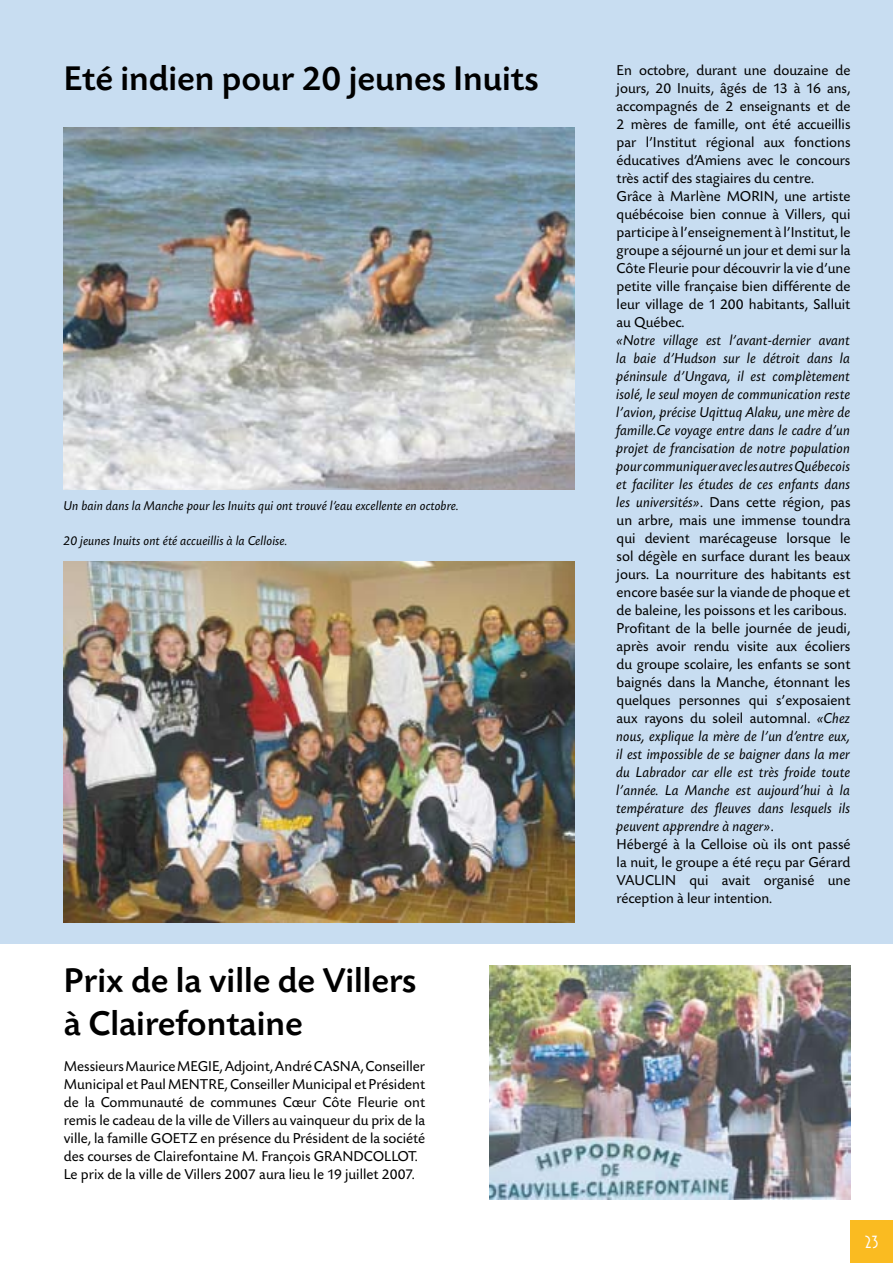
<style>
.page{position:relative;width:893px;height:1263px;background:#fff}
.page>*{position:absolute;margin:0;border:0;box-sizing:border-box;transform-origin:0 0}
.t1{font:500 36px/43.2px "Today SB";color:#000}
.t2{font:18px "Mostra One";color:#fff}
.t3{font:italic 15px/18px "Today SB";color:#000}
.t4{font:15px/18px "Today SB";color:#000}
.t5{font:italic 13.5px "Today SB";color:#000}
.s1{font-style:normal}
</style>
<div class="page">
<div style="left:0;top:0;width:893px;height:944px;background:#c8ddf1"></div>
<img style="left:64px;top:561px;width:510px;height:362px">
<img style="left:64px;top:128px;width:510px;height:361px">
<img style="left:489px;top:965px;width:361px;height:234px">
<div style="left:850px;top:1220px;width:43px;height:43px;background:#fabb21"></div>
<h1 class="t1" style="left:64px;top:58px;width:476px">Eté indien pour 20 jeunes Inuits</h1>
<p class="t5" style="left:64px;top:499px;width:397px">Un bain dans la Manche pour les Inuits qui ont trouvé l’eau excellente en octobre.</p>
<p class="t5" style="left:64px;top:533px;width:226px">20 jeunes Inuits ont été accueillis à la Celloise.</p>
<h1 class="t1" style="left:64px;top:959px;width:354px">Prix de la ville de Villers à Clairefontaine</h1>
<p class="t4" style="left:64px;top:1057px;width:363px">Messieurs Maurice MEGIE, Adjoint, André CASNA, Conseiller Municipal et Paul MENTRE, Conseiller Municipal et Président de la Communauté de communes Cœur Côte Fleurie ont remis le cadeau de la ville de Villers au vainqueur du prix de la ville, la famille GOETZ en présence du Président de la société des courses de Clairefontaine M. François GRANDCOLLOT.<br>Le prix de la ville de Villers 2007 aura lieu le 19 juillet 2007.</p>
<p class="t4" style="left:617px;top:61px;width:235px">En octobre, durant une douzaine de jours, 20 Inuits, âgés de 13 à 16 ans, accompagnés de 2 enseignants et de 2 mères de famille, ont été accueillis par l’Institut régional aux fonctions éducatives d’Amiens avec le concours très actif des stagiaires du centre.<br>Grâce à Marlène MORIN, une artiste québécoise bien connue à Villers, qui participe à l’enseignement à l’Institut, le groupe a séjourné un jour et demi sur la Côte Fleurie pour découvrir la vie d’une petite ville française bien différente de leur village de 1 200 habitants, Salluit au Québec.</p>
<p class="t3" style="left:617px;top:331px;width:235px">«Notre village est l’avant-dernier avant la baie d’Hudson sur le détroit dans la péninsule d’Ungava, il est complètement isolé, le seul moyen de communication reste l’avion, précise Uqittuq Alaku, une mère de famille.Ce voyage entre dans le cadre d’un projet de francisation de notre population pour communiquer avec les autres Québecois et faciliter les études de ces enfants dans les universités»<span class="s1">. Dans cette région, pas un arbre, mais une immense toundra qui devient marécageuse lorsque le sol dégèle en surface durant les beaux jours. La nourriture des habitants est encore basée sur la viande de phoque et de baleine, les poissons et les caribous.<br>Profitant de la belle journée de jeudi, après avoir rendu visite aux écoliers du groupe scolaire, les enfants se sont baignés dans la Manche, étonnant les quelques personnes qui s’exposaient aux rayons du soleil automnal.</span> «Chez nous, explique la mère de l’un d’entre eux, il est impossible de se baigner dans la mer du Labrador car elle est très froide toute l’année. La Manche est aujourd’hui à la température des fleuves dans lesquels ils peuvent apprendre à nager»<span class="s1">.<br>Hébergé à la Celloise où ils ont passé la nuit, le groupe a été reçu par Gérard VAUCLIN qui avait organisé une réception à leur intention.</span></p>
<p class="t2" style="left:865px;top:1232px;width:15px">23</p>
</div>
